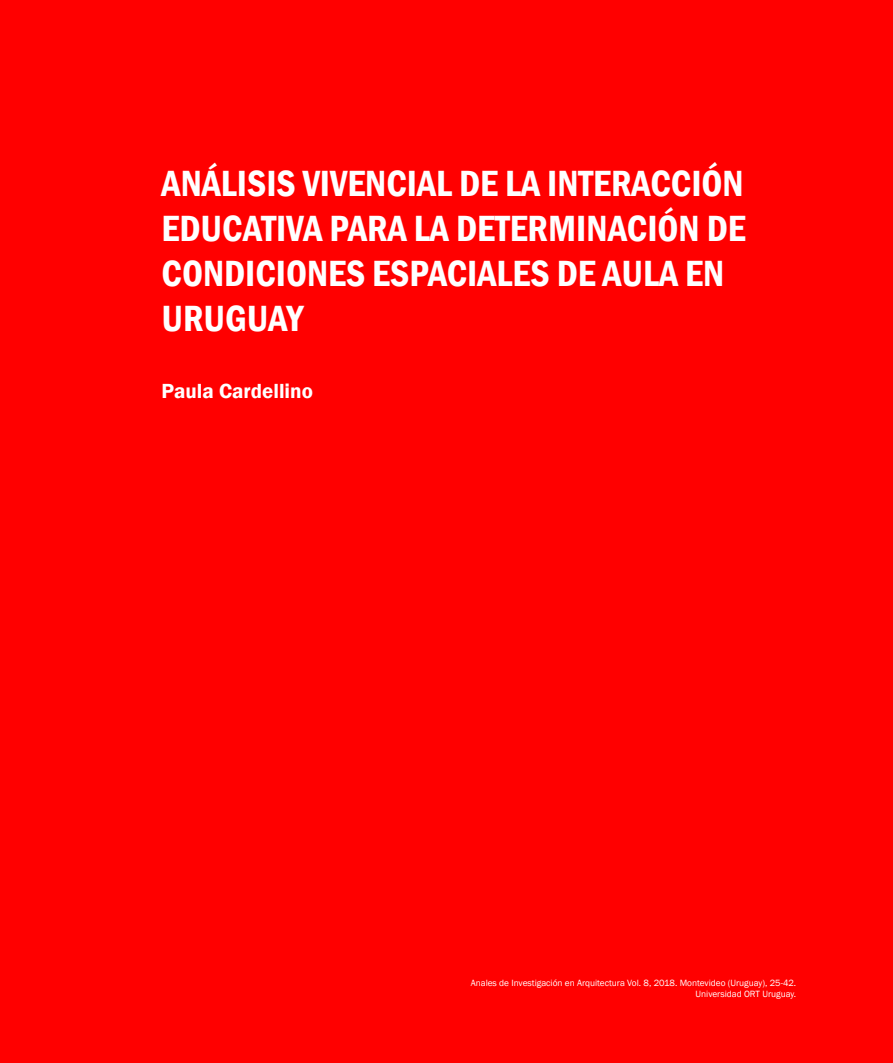
<style>
.page{position:relative;width:893px;height:1063px;background:#f00}
.page>*{position:absolute;margin:0;border:0;box-sizing:border-box;transform-origin:0 0}
.t1{font:600 condensed 37.5px/45px "Franklin Gothic";color:#fff}
.autores{font:600 21px "Franklin Gothic";color:#fff}
.citas{font:9.3px "Franklin Gothic";color:#fff}
</style>
<div class="page">
<p class="t1" style="left:162px;top:161px;width:586px">ANÁLISIS VIVENCIAL DE LA INTERACCIÓN<br>EDUCATIVA PARA LA DETERMINACIÓN DE<br>CONDICIONES ESPACIALES DE AULA EN<br>URUGUAY</p>
<p class="autores" style="left:162px;top:378px;width:153px">Paula Cardellino</p>
<p class="citas" style="left:471px;top:977px;width:327px">Anales de Investigación en Arquitectura Vol. 8, 2018. Montevideo (Uruguay), 25-42.</p>
<p class="citas" style="left:696px;top:988px;width:102px">Universidad ORT Uruguay.</p>
</div>
